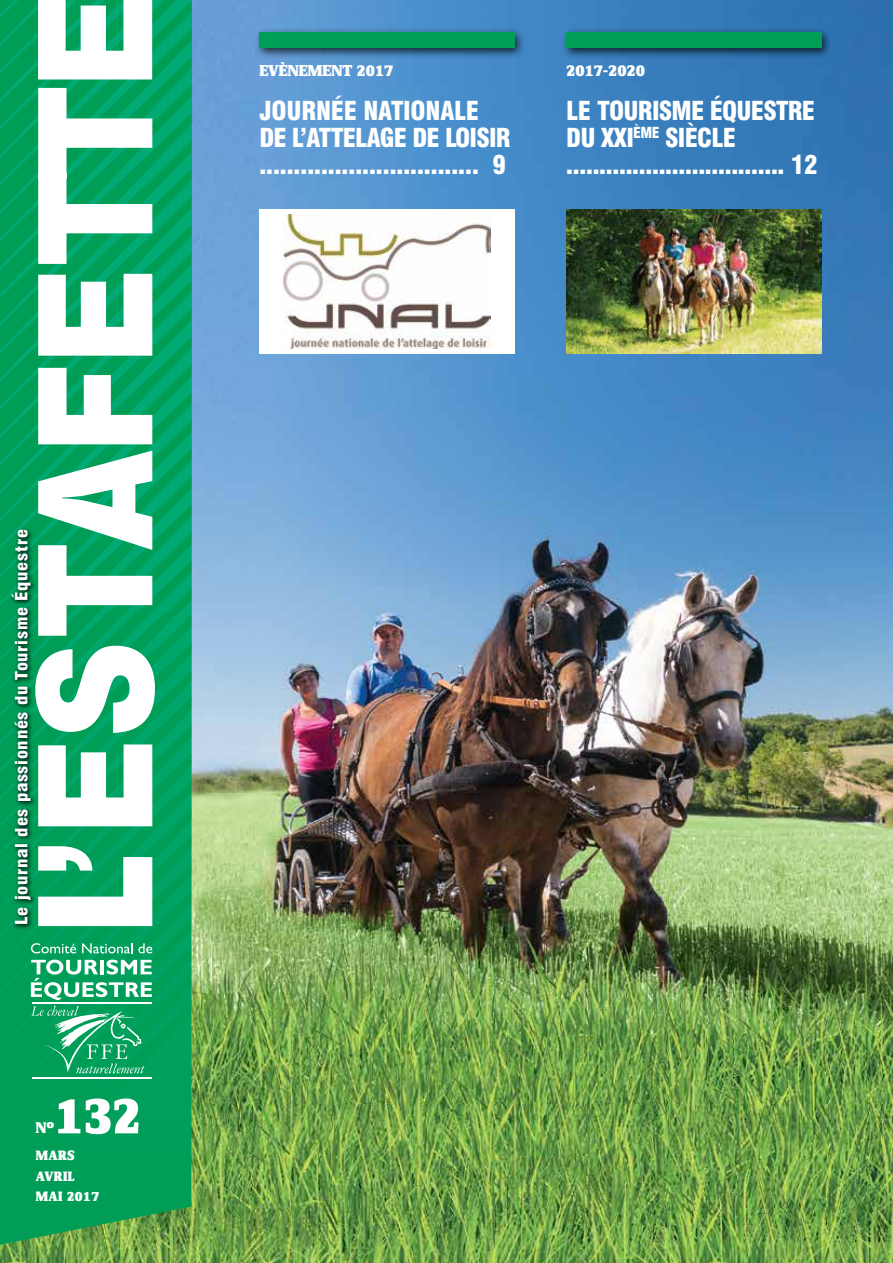
<style>
.page{position:relative;width:893px;height:1263px;background:#fff}
.page>*{position:absolute;margin:0;border:0;box-sizing:border-box;transform-origin:0 0}
.t1{font:53.4px "Zine Serif Dis Black Roman Tf";color:#fff}
.t2{font:900 condensed 25.5px/27px "Swiss 721 BT";letter-spacing:-.01em;color:#fff}
.t3{font:900 condensed 25.5px/27px "Swiss 721 BT";letter-spacing:-.03em;color:#fff}
.t4{font:900 condensed 16.5px "Swiss 721 BT";letter-spacing:.04em;color:#fff;scale:1.1 1}
.t5{font:16.5px "Zine Serif Dis Black Roman Tf";color:#fff}
.t6{font:16.05px "Zine Serif Dis Black Roman Tf";color:#fff}
.t7{font:14.1px/20.5px "Zine Serif Dis Black Roman Tf";letter-spacing:.03em;color:#fff}
</style>
<div class="page">
<img style="left:0;top:0;width:893px;height:1263px">
<img style="left:0;top:0;width:192px;height:1245px">
<svg style="left:0;top:0;width:191px;height:1209px;background:#00a05d"></svg>
<svg style="left:8px;top:527px;width:29px;height:403px;background:#007d46"></svg>
<svg style="left:31px;top:960px;width:121px;height:40px"></svg>
<hr style="left:32px;top:1002px;width:119px;height:1px;background:#fff">
<svg style="left:31px;top:943px;width:45px;height:10px"></svg>
<svg style="left:82px;top:943px;width:70px;height:10px"></svg>
<hr style="left:32px;top:1077px;width:119px;height:2px;background:#fff">
<svg style="left:31px;top:1006px;width:113px;height:67px;background:#2bae75"></svg>
<img style="left:566px;top:210px;width:255px;height:144px">
<div style="left:259px;top:210px;width:255px;height:144px;background:#fff"></div>
<img style="left:284px;top:214px;width:206px;height:135px">
<div style="left:254px;top:27px;width:272px;height:32px;background:#000;opacity:.75"></div>
<div style="left:259px;top:32px;width:255px;height:16px;background:#009d57"></div>
<div style="left:561px;top:27px;width:272px;height:32px;background:#000;opacity:.75"></div>
<div style="left:566px;top:32px;width:255px;height:16px;background:#009d57"></div>
<svg style="left:35px;top:88px;width:120px;height:838px"></svg>
<svg style="left:38px;top:0;width:114px;height:80px"></svg>
<p class="t5" style="left:259px;top:61px;width:136px">EVÈNEMENT 2017</p>
<p class="t2" style="left:259px;top:97px;width:253px">JOURNÉE NATIONALE<br>DE L’ATTELAGE DE LOISIR ................................ 9</p>
<p class="t5" style="left:566px;top:61px;width:80px">2017-2020</p>
<p class="t3" style="left:566px;top:97px;width:253px">LE TOURISME ÉQUESTRE<br>DU XXI<sup>ÈME</sup> SIÈCLE ................................. 12</p>
<p class="t4" style="left:12px;top:925px;width:361px;rotate:-90deg">Le journal des passionnés du Tourisme Équestre</p>
<h1 class="t1" style="left:55px;top:1086px;width:88px">132</h1>
<p class="t6" style="left:36px;top:1119px;width:20px">N°</p>
<p class="t7" style="left:36px;top:1146px;width:65px">MARS<br>AVRIL<br>MAI 2017</p>
</div>
